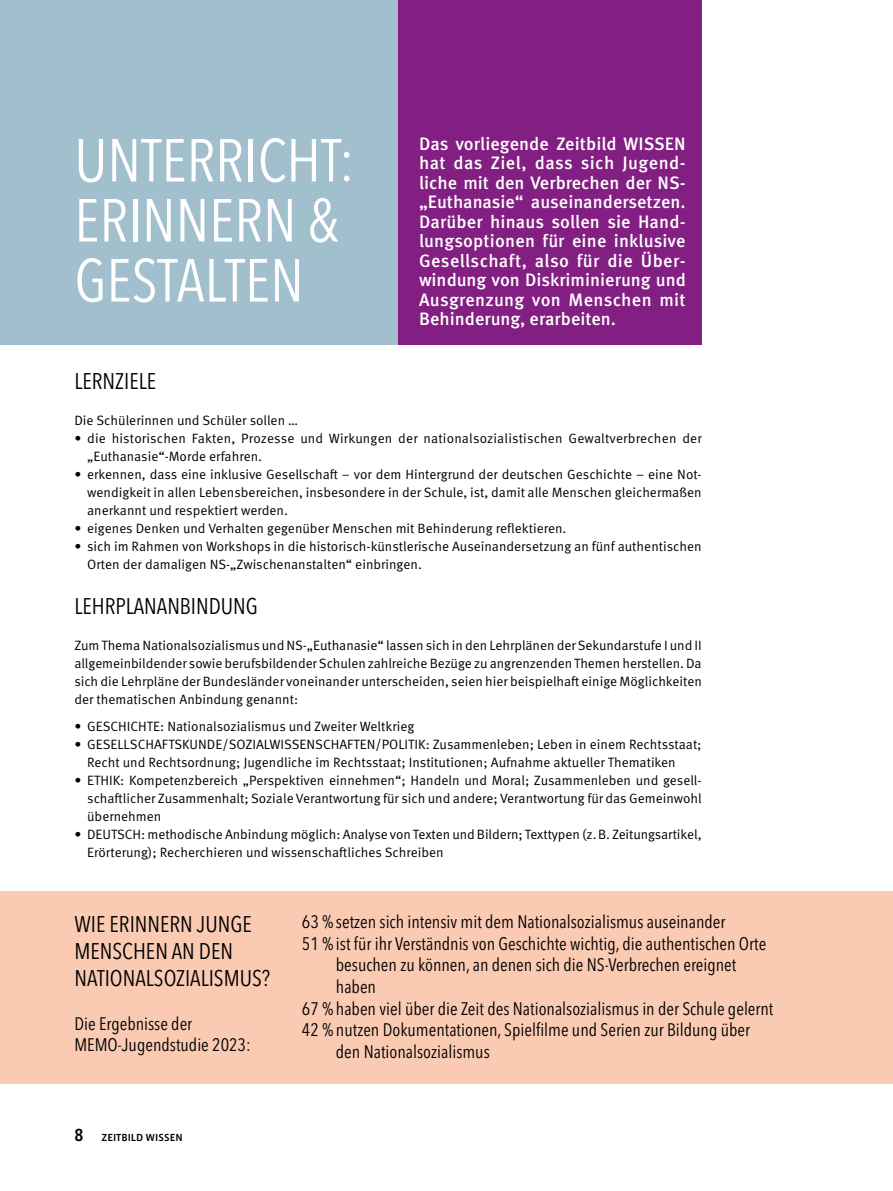
<style>
.page{position:relative;width:893px;height:1191px;background:#fff}
.page>*{position:absolute;margin:0;border:0;box-sizing:border-box;transform-origin:0 0}
.t1{font:condensed 60px/60px "Avenir Next LT Pro";color:#fff}
.t2{font:condensed 22.5px/27px "Avenir Next LT Pro";color:#000}
.t3{font:condensed 18px/21.6px "Avenir Next LT Pro";color:#000}
.t4{font:500 18px/19.5px "Meta Pro";letter-spacing:.005em;color:#fff;text-align:justify}
.t5{font:13.5px/18px "Meta Pro Norm";color:#000}
.t6{font:10.5px "Vista Sans Med";color:#000}
.s1{font-size:18px}
</style>
<div class="page">
<div style="left:0;top:891px;width:893px;height:193px;background:#facab2"></div>
<div style="left:398px;top:0;width:304px;height:344px;background:#831f82"></div>
<div style="left:0;top:0;width:398px;height:344px;background:#a2bfcd"></div>
<h1 class="t1" style="left:74px;top:130px;width:282px">UNTERRICHT:<br>ERINNERN &amp;<br>GESTALTEN</h1>
<p class="t4" style="left:419px;top:133px;width:268px">Das vorliegende Zeitbild WISSEN hat das Ziel, dass sich Jugend&shy;liche mit den Verbrechen der NS-„Euthanasie“ auseinandersetzen.<br>Darüber hinaus sollen sie Hand&shy;lungsoptionen für eine inklusive Gesellschaft, also für die Über&shy;windung von Diskriminierung und Ausgrenzung von Menschen mit Behinderung, erarbeiten.</p>
<h2 class="t2" style="left:74px;top:367px;width:83px">LERNZIELE</h2>
<p class="t5" style="left:74px;top:410px;width:225px">Die Schülerinnen und Schüler sollen …</p>
<p class="t5" style="left:87px;top:428px;width:616px;text-indent:-13px">• die historischen Fakten, Prozesse und Wirkungen der nationalsozialistischen Gewaltverbrechen der „Euthanasie“-Morde erfahren.</p>
<p class="t5" style="left:87px;top:464px;width:616px;text-align:justify;text-indent:-13px">• erkennen, dass eine inklusive Gesellschaft – vor dem Hintergrund der deutschen Geschichte – eine Not&shy;wendigkeit in allen Lebensbereichen, insbesondere in der Schule, ist, damit alle Menschen gleichermaßen anerkannt und respektiert werden.</p>
<p class="t5" style="left:74px;top:518px;width:494px">• eigenes Denken und Verhalten gegenüber Menschen mit Behinderung reflektieren.</p>
<p class="t5" style="left:87px;top:536px;width:616px;text-indent:-13px">• sich im Rahmen von Workshops in die historisch-künstlerische Auseinandersetzung an fünf authentischen<br>Orten der damaligen NS-„Zwischenanstalten“ einbringen.</p>
<h2 class="t2" style="left:74px;top:592px;width:185px">LEHRPLANANBINDUNG</h2>
<p class="t5" style="left:74px;top:635px;width:629px;text-align:justify">Zum Thema Nationalsozialismus und NS-„Euthanasie“ lassen sich in den Lehrplänen der Sekundarstufe I und II allgemeinbildender sowie berufsbildender Schulen zahlreiche Bezüge zu angrenzenden Themen herstellen. Da sich die Lehrpläne der Bundesländer voneinander unterscheiden, seien hier beispielhaft einige Möglichkeiten der thematischen Anbindung genannt:</p>
<p class="t5" style="left:74px;top:716px;width:341px">• GESCHICHTE: Nationalsozialismus und Zweiter Weltkrieg</p>
<p class="t5" style="left:87px;top:734px;width:616px;text-indent:-13px">• GESELLSCHAFTSKUNDE/SOZIALWISSENSCHAFTEN/POLITIK: Zusammenleben; Leben in einem Rechtsstaat;<br>Recht und Rechtsordnung; Jugendliche im Rechtsstaat; Institutionen; Aufnahme aktueller Thematiken</p>
<p class="t5" style="left:87px;top:770px;width:616px;text-align:justify;text-indent:-13px">• ETHIK: Kompetenzbereich „Perspektiven einnehmen“; Handeln und Moral; Zusammenleben und gesell&shy;schaftlicher Zusammenhalt; Soziale Verantwortung für sich und andere; Verantwortung für das Gemeinwohl übernehmen</p>
<p class="t5" style="left:87px;top:824px;width:616px;text-indent:-13px">• DEUTSCH: methodische Anbindung möglich: Analyse von Texten und Bildern; Texttypen (z.B. Zeitungsartikel,<br>Erörterung); Recherchieren und wissenschaftliches Schreiben</p>
<h2 class="t2" style="left:74px;top:910px;width:197px">WIE ERINNERN JUNGE<br>MENSCHEN AN DEN<br>NATIONALSOZIALISMUS?</h2>
<h3 class="t3" style="left:74px;top:1012px;width:178px">Die Ergebnisse der<br>MEMO-Jugendstudie 2023:</h3>
<p class="t6" style="left:74px;top:1131px;width:110px"><span class="s1">8</span> ZEITBILD WISSEN</p>
<h3 class="t3" style="left:302px;top:911px;width:425px">63 %setzen sich intensiv mit dem Nationalsozialismus auseinander</h3>
<h3 class="t3" style="left:302px;top:932px;width:466px">51 %ist für ihr Verständnis von Geschichte wichtig, die authentischen Orte</h3>
<h3 class="t3" style="left:336px;top:954px;width:402px">besuchen zu können, an denen sich die NS-Verbrechen ereignet</h3>
<h3 class="t3" style="left:336px;top:975px;width:42px">haben</h3>
<h3 class="t3" style="left:302px;top:997px;width:473px">67 %haben viel über die Zeit des Nationalsozialismus in der Schule gelernt</h3>
<h3 class="t3" style="left:302px;top:1019px;width:450px">42 %nutzen Dokumentationen, Spielfilme und Serien zur Bildung über</h3>
<h3 class="t3" style="left:336px;top:1040px;width:155px">den Nationalsozialismus</h3>
</div>
